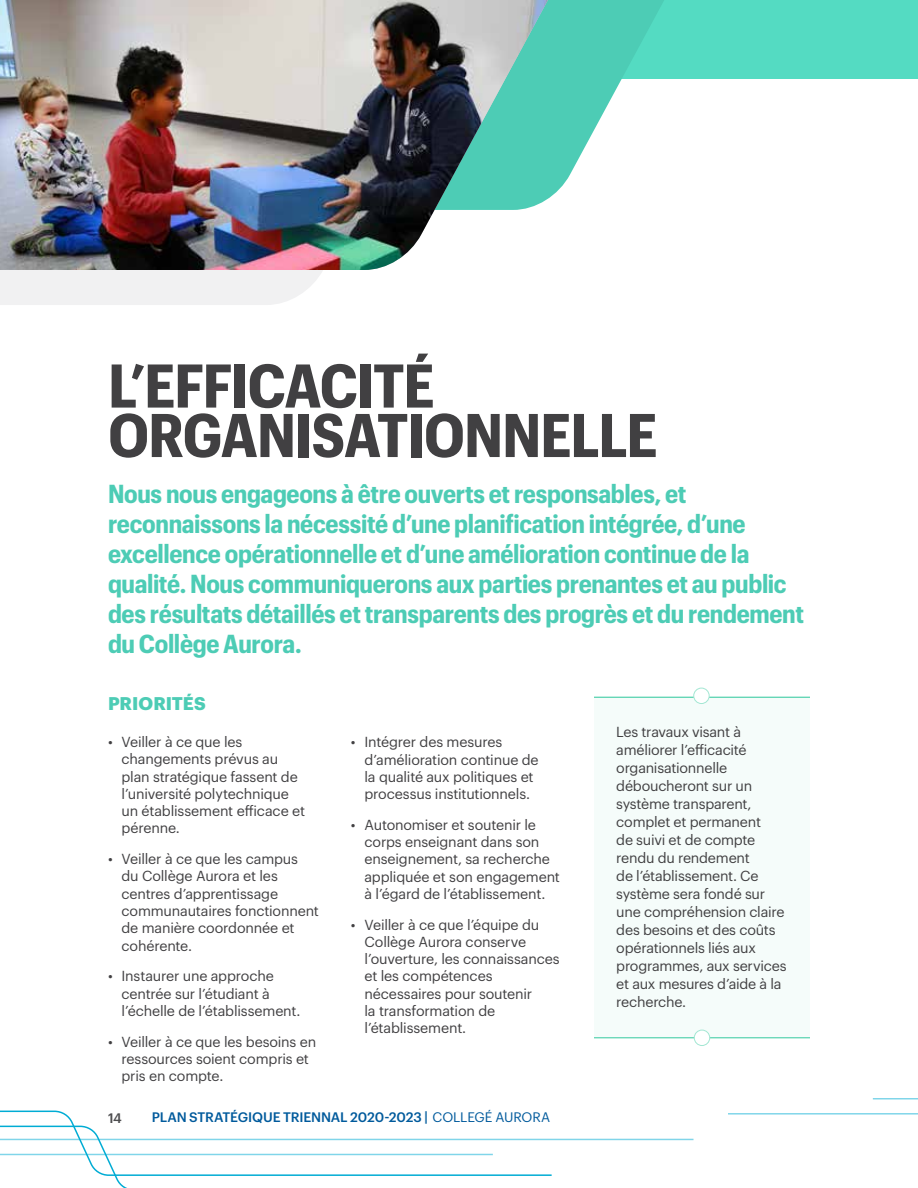
<style>
.page{position:relative;width:918px;height:1188px;background:#fff}
.page>*{position:absolute;margin:0;border:0;box-sizing:border-box;transform-origin:0 0}
.t1{font:700 60.3px/49.5px "Graphik Compact";letter-spacing:-.02em;color:#414042}
.t2{font:700 25.5px/30px "Graphik Compact";letter-spacing:-.015em;color:#4dccb5}
.t3{font:700 18px "Graphik";color:#4dccb5}
.t4{font:14.25px/17.2px "Graphik";letter-spacing:-.015em;color:#414042}
.t5{font:500 13.5px "Graphik";letter-spacing:-.015em;color:#005a9c}
.t6{font:500 13.5px "Graphik";color:#4d4d4f}
.s1{font-family:"Gotham";font-weight:700;color:#2673ab}
.s2{font-weight:400}
</style>
<div class="page">
<svg style="left:728px;top:1098px;width:190px;height:17px"></svg>
<svg style="left:0;top:1110px;width:553px;height:78px"></svg>
<hr style="left:0;top:1139px;width:694px;height:1px;background:#00acd4">
<hr style="left:0;top:1154px;width:493px;height:1px;background:#00acd4">
<div style="left:108px;top:0;width:810px;height:79px;background:#54dbc2"></div>
<svg style="left:596px;top:0;width:68px;height:126px;fill:#4dccb5"></svg>
<div style="left:594px;top:696px;width:216px;height:341px;background:#f5fcfa"></div>
<hr style="left:594px;top:697px;width:216px;height:1px;background:#33c99e">
<hr style="left:594px;top:1037px;width:216px;height:1px;background:#33c99e">
<div style="left:694px;top:688px;width:15px;height:16px;background:#fff;border-radius:50%"></div>
<div style="left:693px;top:688px;width:17px;height:16px;border:1px solid #a3e7d3;border-radius:50%"></div>
<div style="left:694px;top:1030px;width:16px;height:16px;background:#fff;border-radius:50%"></div>
<div style="left:694px;top:1030px;width:16px;height:16px;border:1px solid #a3e7d3;border-radius:50%"></div>
<div style="left:0;top:270px;width:323px;height:35px;background:#f1f1f2"></div>
<svg style="left:548px;top:0;width:48px;height:199px;fill:#4dccb5"></svg>
<img style="left:0;top:0;width:548px;height:270px">
<h1 class="t1" style="left:108px;top:356px;width:551px">L’EFFICACITÉ<br>ORGANISATIONNELLE</h1>
<p class="t2" style="left:108px;top:477px;width:698px">Nous nous engageons à être ouverts et responsables, et reconnaissons la nécessité d’une planification intégrée, d’une excellence opérationnelle et d’une amélioration continue de la qualité. Nous communiquerons aux parties prenantes et au public des résultats détaillés et transparents des progrès et du rendement du Collège Aurora.</p>
<p class="t3" style="left:108px;top:690px;width:99px">PRIORITÉS</p>
<p class="t4" style="left:121px;top:732px;width:185px;text-indent:-13px">• Veiller à ce que les changements prévus au plan stratégique fassent de l’université polytechnique un établissement efficace et pérenne.</p>
<p class="t4" style="left:121px;top:849px;width:199px;text-indent:-13px">• Veiller à ce que les campus<br>du Collège Aurora et les centres d’apprentissage communautaires fonctionnent de manière coordonnée et cohérente.</p>
<p class="t4" style="left:121px;top:966px;width:180px;text-indent:-13px">• Instaurer une approche centrée sur l’étudiant à l’échelle de l’établissement.</p>
<p class="t4" style="left:121px;top:1032px;width:196px;text-indent:-13px">• Veiller à ce que les besoins en ressources soient compris et pris en compte.</p>
<p class="t4" style="left:616px;top:722px;width:172px;line-height:18px">Les travaux visant à améliorer l’efficacité organisationnelle déboucheront sur un système transparent, complet et permanent<br>de suivi et de compte rendu du rendement<br>de l’établissement. Ce système sera fondé sur une compréhension claire des besoins et des coûts opérationnels liés aux programmes, aux services et aux mesures d’aide à la recherche.</p>
<p class="t4" style="left:364px;top:732px;width:176px;text-indent:-13px">• Intégrer des mesures d’amélioration continue de la qualité aux politiques et processus institutionnels.</p>
<p class="t4" style="left:364px;top:815px;width:197px;text-indent:-13px">• Autonomiser et soutenir le corps enseignant dans son enseignement, sa recherche appliquée et son engagement à l’égard de l’établissement.</p>
<p class="t4" style="left:364px;top:915px;width:197px;text-indent:-13px">• Veiller à ce que l’équipe du<br>Collège Aurora conserve l’ouverture, les connaissances et les compétences nécessaires pour soutenir<br>la transformation de l’établissement.</p>
<p class="t6" style="left:108px;top:1108px;width:15px">14</p>
<p class="t5" style="left:152px;top:1107px;width:400px">PLAN STRATÉGIQUE TRIENNAL 2020-2023 <span class="s1">|</span> <span class="s2">COLLEGÉ AURORA</span></p>
</div>
